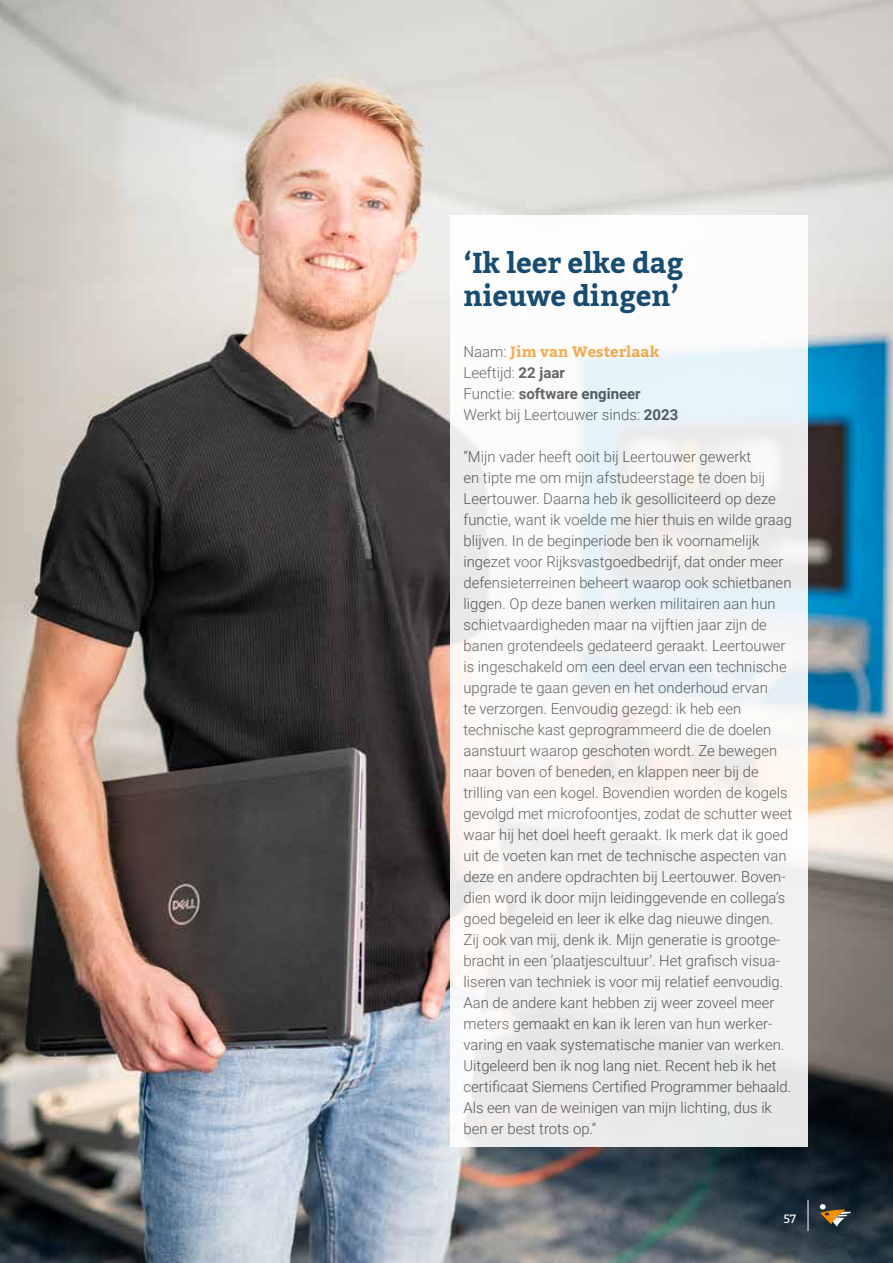
<style>
.page{position:relative;width:893px;height:1263px;background:#fff}
.page>*{position:absolute;margin:0;border:0;box-sizing:border-box;transform-origin:0 0}
.t1{font:700 28.8px/33.5px "Kadwa";letter-spacing:-.005em;color:#003b65}
.t2{font:300 15px/21px "Roboto";color:#575756}
.t3{font:700 15px "Kadwa";color:#f7a641}
.t4{font:12px "Kadwa";color:#fff}
.s1{font-family:"Roboto";font-weight:300;color:#575756}
.s2{font-weight:700}
</style>
<div class="page">
<img style="left:0;top:0;width:893px;height:1263px">
<svg style="left:451px;top:216px;width:357px;height:931px"></svg>
<svg style="left:820px;top:1204px;width:31px;height:23px"></svg>
<hr style="left:808px;top:1200px;width:1px;height:31px;background:#fff">
<h1 class="t1" style="left:463px;top:246px;width:221px">‘Ik leer elke dag nieuwe dingen’</h1>
<p class="t3" style="left:463px;top:343px;width:197px"><span class="s1">Naam:</span> Jim van Westerlaak</p>
<p class="t2" style="left:463px;top:362px;width:216px">Leeftijd: <span class="s2">22 jaar<br></span>Functie: <span class="s2">software engineer<br></span>Werkt bij Leertouwer sinds: <span class="s2">2023</span></p>
<p class="t2" style="left:463px;top:446px;width:330px">“Mijn vader heeft ooit bij Leertouwer gewerkt<br>en tipte me om mijn afstudeerstage te doen bij Leertouwer. Daarna heb ik gesolliciteerd op deze functie, want ik voelde me hier thuis en wilde graag blijven. In de beginperiode ben ik voornamelijk ingezet voor Rijksvastgoedbedrijf, dat onder meer defensieterreinen beheert waarop ook schietbanen liggen. Op deze banen werken militairen aan hun schietvaardigheden maar na vijftien jaar zijn de banen grotendeels gedateerd geraakt. Leertouwer is ingeschakeld om een deel ervan een technische upgrade te gaan geven en het onderhoud ervan<br>te verzorgen. Eenvoudig gezegd: ik heb een technische kast geprogrammeerd die de doelen aanstuurt waarop geschoten wordt. Ze bewegen naar boven of beneden, en klappen neer bij de trilling van een kogel. Bovendien worden de kogels gevolgd met microfoontjes, zodat de schutter weet waar hij het doel heeft geraakt. Ik merk dat ik goed uit de voeten kan met de technische aspecten van deze en andere opdrachten bij Leertouwer. Boven&shy;dien word ik door mijn leidinggevende en collega’s goed begeleid en leer ik elke dag nieuwe dingen.<br>Zij ook van mij, denk ik. Mijn generatie is grootge&shy;bracht in een ‘plaatjescultuur’. Het grafisch visua&shy;liseren van techniek is voor mij relatief eenvoudig.<br>Aan de andere kant hebben zij weer zoveel meer meters gemaakt en kan ik leren van hun werker&shy;varing en vaak systematische manier van werken.<br>Uitgeleerd ben ik nog lang niet. Recent heb ik het certificaat Siemens Certified Programmer behaald.<br>Als een van de weinigen van mijn lichting, dus ik ben er best trots op.”</p>
<p class="t4" style="left:784px;top:1212px;width:14px">57</p>
</div>
